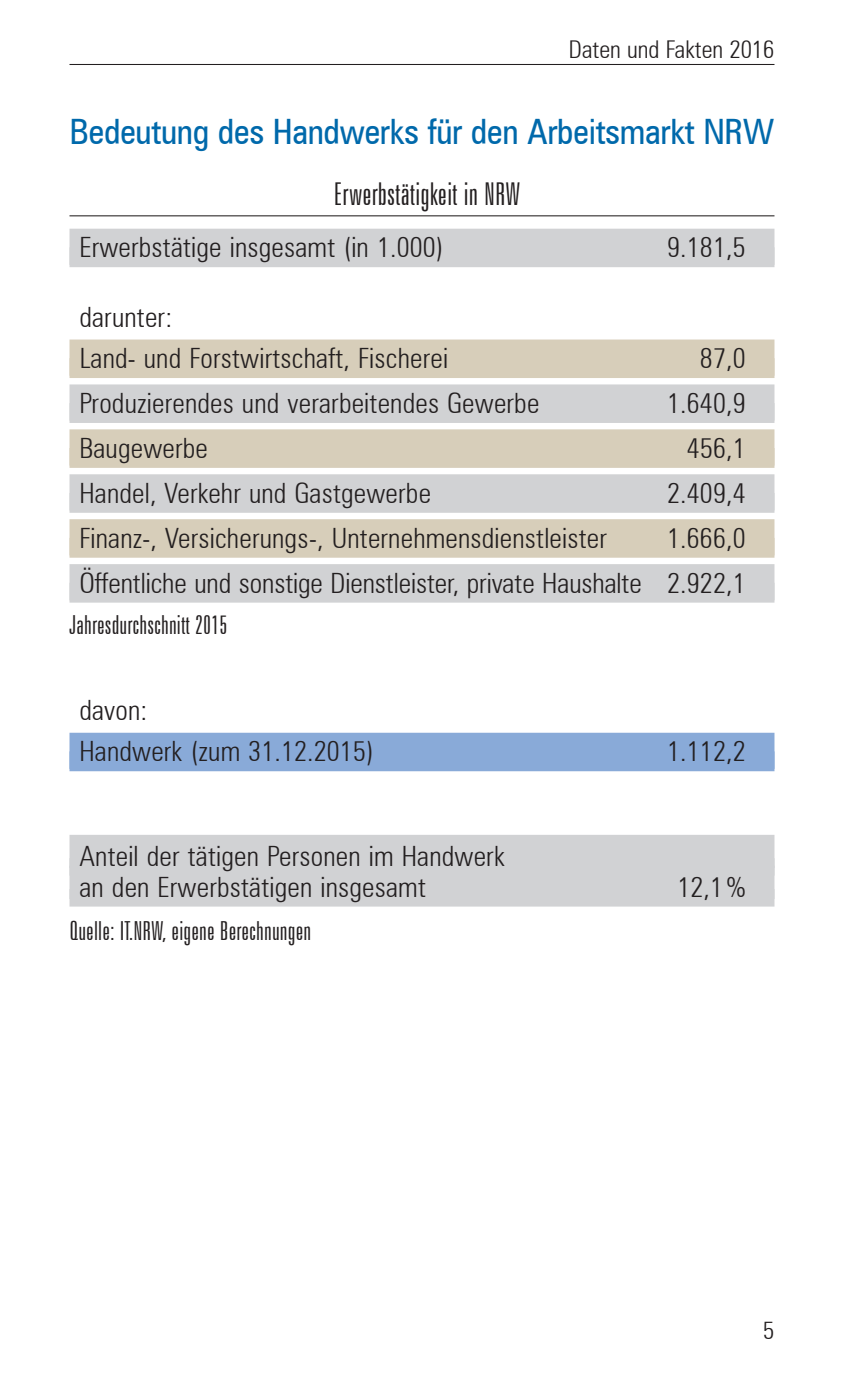
<style>
.page{position:relative;width:844px;height:1389px;background:#fff}
.page>*{position:absolute;margin:0;border:0;box-sizing:border-box;transform-origin:0 0}
.t1{font:condensed 35px "Zurich BT";letter-spacing:-.01em;color:#0069ab}
.t2{font:300 extra-condensed 31.5px "Zurich BT";letter-spacing:.005em;color:#231f20}
.t3{font:300 condensed 28px/41.3px "Zurich BT";letter-spacing:.005em;color:#231f20}
.t4{font:300 extra-condensed 26.25px "Zurich BT";letter-spacing:.005em;color:#231f20}
.t5{font:300 condensed 24.5px "Zurich BT";color:#231f20}
</style>
<div class="page">
<hr style="left:69px;top:64px;width:705px;height:1px;background:#231f20">
<hr style="left:69px;top:215px;width:705px;height:1px;background:#231f20">
<div style="left:69px;top:229px;width:705px;height:38px;background:#d1d2d4"></div>
<div style="left:69px;top:340px;width:705px;height:38px;background:#d7ceba"></div>
<div style="left:69px;top:384px;width:705px;height:39px;background:#d1d2d4"></div>
<div style="left:69px;top:429px;width:705px;height:39px;background:#d7ceba"></div>
<div style="left:69px;top:474px;width:705px;height:39px;background:#d1d2d4"></div>
<div style="left:69px;top:519px;width:705px;height:39px;background:#d7ceba"></div>
<div style="left:69px;top:564px;width:705px;height:39px;background:#d1d2d4"></div>
<div style="left:69px;top:733px;width:705px;height:38px;background:#89aad8"></div>
<div style="left:69px;top:835px;width:705px;height:33px;background:#d1d2d4"></div>
<div style="left:69px;top:866px;width:705px;height:33px;background:#d1d2d4"></div>
<div style="left:69px;top:889px;width:705px;height:18px;background:#d1d2d4"></div>
<p class="t5" style="left:568px;top:35px;width:207px">Daten und Fakten 2016</p>
<p class="t1" style="left:69px;top:110px;width:706px">Bedeutung des Handwerks für den Arbeitsmarkt NRW</p>
<p class="t2" style="left:334px;top:177px;width:188px">Erwerbstätigkeit in NRW</p>
<p class="t3" style="left:79px;top:226px;width:365px">Erwerbstätige insgesamt (in 1.000)</p>
<p class="t3" style="left:667px;top:226px;width:80px">9.181,5</p>
<p class="t3" style="left:79px;top:296px;width:370px">darunter:<br>Land- und Forstwirtschaft, Fischerei</p>
<p class="t3" style="left:699px;top:337px;width:47px">87,0</p>
<p class="t3" style="left:79px;top:382px;width:461px">Produzierendes und verarbeitendes Gewerbe</p>
<p class="t3" style="left:667px;top:382px;width:80px">1.640,9</p>
<p class="t3" style="left:79px;top:427px;width:130px">Baugewerbe</p>
<p class="t3" style="left:686px;top:427px;width:60px">456,1</p>
<p class="t3" style="left:79px;top:472px;width:353px">Handel, Verkehr und Gastgewerbe</p>
<p class="t3" style="left:667px;top:472px;width:80px">2.409,4</p>
<p class="t3" style="left:79px;top:517px;width:529px">Finanz-, Versicherungs-, Unternehmensdienstleister</p>
<p class="t3" style="left:79px;top:515px;width:667px;line-height:44.8px;text-align:right">1.666,0<br>Öffentliche und sonstige Dienstleister, private Haushalte 2.922,1</p>
<p class="t4" style="left:69px;top:610px;width:160px">Jahresdurchschnitt 2015</p>
<p class="t3" style="left:79px;top:689px;width:296px">davon:<br>Handwerk (zum 31.12.2015)</p>
<p class="t3" style="left:79px;top:841px;width:426px;line-height:30.8px">Anteil der tätigen Personen im Handwerk an den Erwerbstätigen insgesamt</p>
<p class="t4" style="left:69px;top:916px;width:243px">Quelle: IT.NRW, eigene Berechnungen</p>
<p class="t3" style="left:667px;top:730px;width:80px">1.112,2</p>
<p class="t3" style="left:677px;top:866px;width:70px">12,1%</p>
<p class="t5" style="left:763px;top:1315px;width:13px">5</p>
</div>
